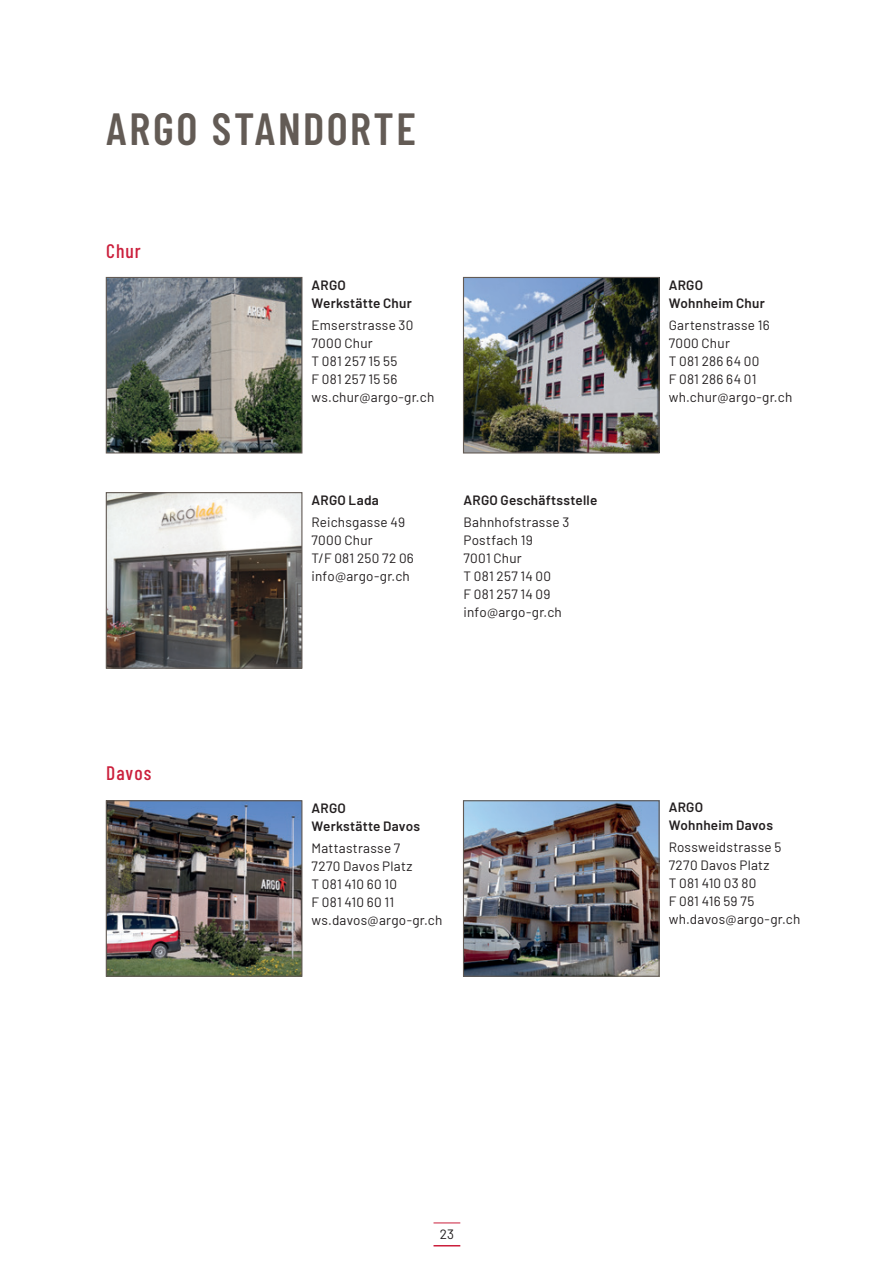
<style>
.page{position:relative;width:893px;height:1263px;background:#fff}
.page>*{position:absolute;margin:0;border:0;box-sizing:border-box;transform-origin:0 0}
.Rubrik{font:600 45px "Barlow Condensed";letter-spacing:.055em;color:#635b55}
.Titel{font:500 19.5px "Barlow Condensed";letter-spacing:.05em;color:#cb1f3c}
.t1{font:13.5px/18px "Barlow";letter-spacing:.02em;color:#231f20}
.t2{font:600 13.5px/18px "Barlow";letter-spacing:.02em;color:#231f20}
</style>
<div class="page">
<svg style="left:433px;top:1223px;width:27px;height:1px"></svg>
<svg style="left:433px;top:1245px;width:27px;height:1px"></svg>
<img style="left:108px;top:279px;width:192px;height:172px">
<div style="left:106px;top:277px;width:196px;height:176px;border:1px solid #635b55"></div>
<img style="left:465px;top:279px;width:193px;height:172px">
<div style="left:463px;top:277px;width:197px;height:176px;border:1px solid #635b55"></div>
<img style="left:108px;top:494px;width:192px;height:173px">
<div style="left:106px;top:492px;width:196px;height:177px;border:1px solid #635b55"></div>
<img style="left:108px;top:802px;width:192px;height:173px">
<div style="left:106px;top:800px;width:196px;height:177px;border:1px solid #635b55"></div>
<img style="left:465px;top:802px;width:193px;height:173px">
<div style="left:463px;top:800px;width:197px;height:177px;border:1px solid #635b55"></div>
<p class="Rubrik" style="left:106px;top:97px;width:311px">ARGO STANDORTE</p>
<p class="Titel" style="left:106px;top:237px;width:36px">Chur</p>
<p class="t2" style="left:311px;top:275px;width:102px">ARGO<br>Werkstätte Chur</p>
<p class="t1" style="left:311px;top:315px;width:103px">Emserstrasse 30<br>7000 Chur</p>
<p class="t1" style="left:311px;top:351px;width:87px">T 081 257 15 55<br>F 081 257 15 56</p>
<p class="t1" style="left:311px;top:387px;width:124px">ws.chur@argo-gr.ch</p>
<p class="t2" style="left:311px;top:490px;width:69px">ARGO Lada</p>
<p class="t1" style="left:311px;top:512px;width:95px">Reichsgasse 49</p>
<p class="t1" style="left:311px;top:530px;width:63px">7000 Chur</p>
<p class="t1" style="left:311px;top:548px;width:104px">T/F 081 250 72 06</p>
<p class="t1" style="left:311px;top:566px;width:100px">info@argo-gr.ch</p>
<p class="t2" style="left:463px;top:490px;width:135px">ARGO Geschäftsstelle</p>
<p class="t1" style="left:463px;top:512px;width:107px">Bahnhofstrasse 3</p>
<p class="t1" style="left:463px;top:530px;width:71px">Postfach 19</p>
<p class="t1" style="left:463px;top:548px;width:60px">7001 Chur</p>
<p class="t1" style="left:463px;top:566px;width:89px">T 081 257 14 00</p>
<p class="t1" style="left:463px;top:584px;width:89px">F 081 257 14 09</p>
<p class="t1" style="left:463px;top:602px;width:100px">info@argo-gr.ch</p>
<p class="Titel" style="left:106px;top:759px;width:46px">Davos</p>
<p class="t2" style="left:311px;top:798px;width:110px">ARGO<br>Werkstätte Davos</p>
<p class="t1" style="left:311px;top:838px;width:90px">Mattastrasse 7</p>
<p class="t1" style="left:311px;top:856px;width:102px">7270 Davos Platz</p>
<p class="t1" style="left:311px;top:874px;width:87px">T 081 410 60 10</p>
<p class="t1" style="left:311px;top:892px;width:84px">F 081 410 60 11</p>
<p class="t1" style="left:311px;top:910px;width:132px">ws.davos@argo-gr.ch</p>
<p class="t2" style="left:669px;top:275px;width:98px">ARGO<br>Wohnheim Chur</p>
<p class="t1" style="left:669px;top:315px;width:102px">Gartenstrasse 16</p>
<p class="t1" style="left:669px;top:333px;width:63px">7000 Chur</p>
<p class="t1" style="left:669px;top:351px;width:92px">T 081 286 64 00</p>
<p class="t1" style="left:669px;top:369px;width:89px">F 081 286 64 01</p>
<p class="t1" style="left:669px;top:387px;width:125px">wh.chur@argo-gr.ch</p>
<p class="t2" style="left:669px;top:797px;width:106px">ARGO<br>Wohnheim Davos</p>
<p class="t1" style="left:669px;top:837px;width:114px">Rossweidstrasse 5</p>
<p class="t1" style="left:669px;top:855px;width:102px">7270 Davos Platz</p>
<p class="t1" style="left:669px;top:873px;width:89px">T 081 410 03 80</p>
<p class="t1" style="left:669px;top:891px;width:87px">F 081 416 59 75</p>
<p class="t1" style="left:669px;top:909px;width:133px">wh.davos@argo-gr.ch</p>
<p class="t1" style="left:440px;top:1224px;width:16px">23</p>
</div>
